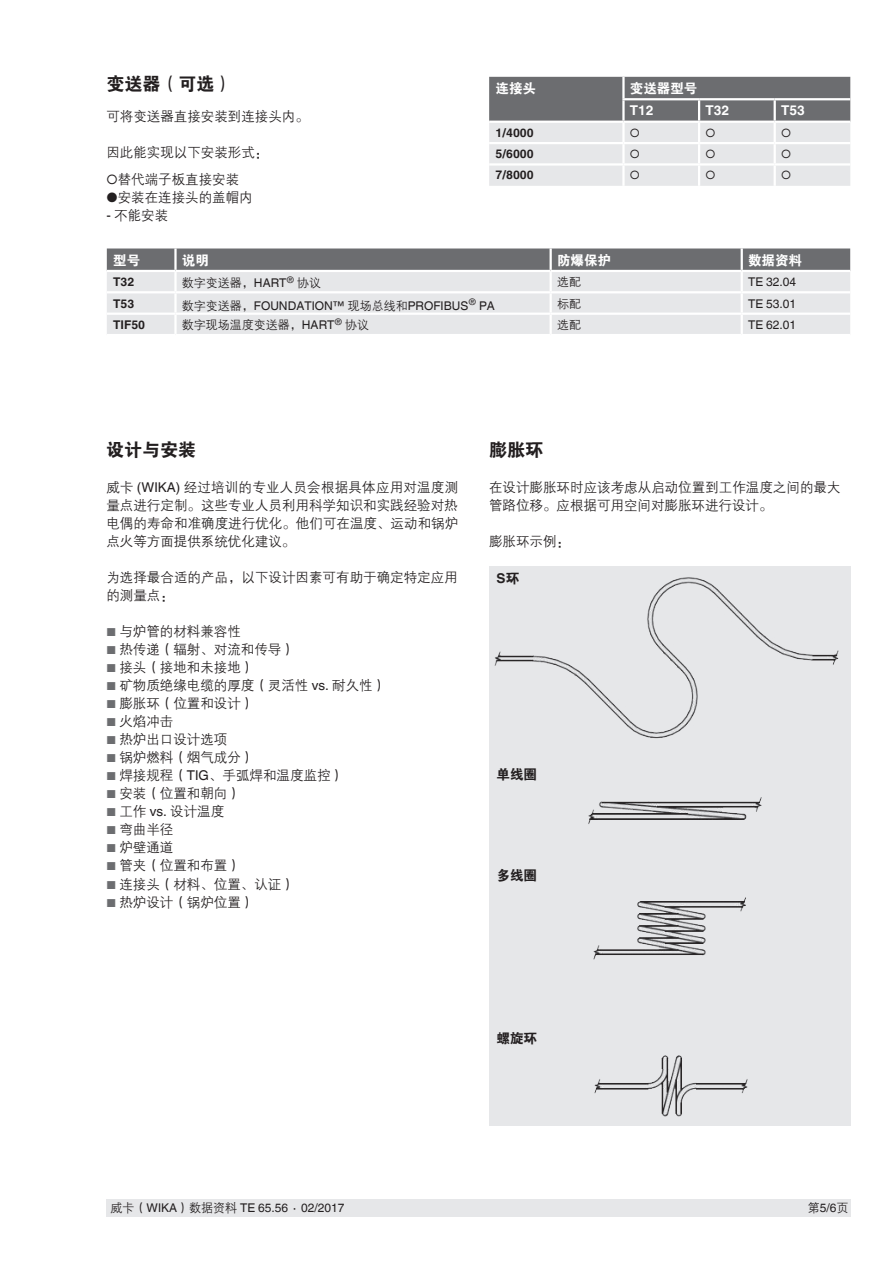
<style>
.page{position:relative;width:893px;height:1263px;background:#fff}
.page>*{position:absolute;margin:0;border:0;box-sizing:border-box;transform-origin:0 0}
.t1{font:18px "FZDHTJW GB1 0";color:#231f20}
.t2{font:13.5px/18px "FZZDXJW GB1 0";color:#231f20}
.t3{font:13.5px "FZDHTJW GB1 0";color:#fff}
.t4{font:700 13.5px "Helvetica World";color:#fff}
.t5{font:13.5px "FZDHTJW GB1 0";color:#231f20}
.t6{font:700 13.5px "Helvetica World";color:#231f20}
.t7{font:12px "Helvetica World";color:#231f20}
.t8{font:12px "FZZDXJW GB1 0";color:#231f20}
.t9{font:700 12px "Helvetica World";color:#231f20}
.s1{font-family:"Helvetica World"}
.s2{font-family:"FZZDXJW GB1 0"}
.s3{font-family:"Helvetica World";font-size:11.55px;color:#6c6d70}
.s4{font-family:"FZDHTJW GB1 0";font-weight:400}
</style>
<div class="page">
<div style="left:106px;top:1199px;width:744px;height:17px;background:#e6e7e9"></div>
<div style="left:489px;top:566px;width:361px;height:560px;background:#e6e7e9"></div>
<svg style="left:489px;top:77px;width:361px;height:109px;background:#b6b7b9"></svg>
<hr style="left:489px;top:163px;width:134px;height:3px;background:#fff">
<hr style="left:623px;top:163px;width:76px;height:3px;background:#fff">
<hr style="left:622px;top:166px;width:3px;height:20px;background:#fff">
<hr style="left:699px;top:163px;width:76px;height:3px;background:#fff">
<hr style="left:698px;top:166px;width:2px;height:20px;background:#fff">
<hr style="left:775px;top:163px;width:75px;height:3px;background:#fff">
<hr style="left:774px;top:166px;width:2px;height:20px;background:#fff">
<hr style="left:489px;top:121px;width:134px;height:2px;background:#fff">
<hr style="left:623px;top:121px;width:76px;height:2px;background:#fff">
<hr style="left:699px;top:121px;width:76px;height:2px;background:#fff">
<hr style="left:775px;top:121px;width:75px;height:2px;background:#fff">
<img style="left:588px;top:797px;width:174px;height:27px">
<img style="left:494px;top:577px;width:345px;height:162px">
<img style="left:593px;top:897px;width:155px;height:220px">
<div style="left:107px;top:293px;width:743px;height:41px;background:#e6e7e9"></div>
<svg style="left:107px;top:248px;width:743px;height:43px;background:#a7a8ab"></svg>
<hr style="left:174px;top:293px;width:3px;height:20px;background:#fff">
<hr style="left:550px;top:293px;width:2px;height:20px;background:#fff">
<hr style="left:741px;top:293px;width:2px;height:20px;background:#fff">
<hr style="left:107px;top:313px;width:68px;height:2px;background:#fff">
<hr style="left:175px;top:313px;width:376px;height:2px;background:#fff">
<hr style="left:174px;top:315px;width:3px;height:19px;background:#fff">
<hr style="left:551px;top:313px;width:191px;height:2px;background:#fff">
<svg style="left:550px;top:315px;width:2px;height:19px"></svg>
<hr style="left:742px;top:313px;width:108px;height:2px;background:#fff">
<svg style="left:741px;top:315px;width:2px;height:19px"></svg>
<hr style="left:107px;top:270px;width:68px;height:2px;background:#fff">
<hr style="left:175px;top:270px;width:376px;height:2px;background:#fff">
<hr style="left:551px;top:270px;width:191px;height:2px;background:#fff">
<hr style="left:742px;top:270px;width:108px;height:2px;background:#fff">
<h1 class="t1" style="left:106px;top:74px;width:127px">变送器（可选）</h1>
<p class="t3" style="left:495px;top:81px;width:42px">连接头</p>
<p class="t3" style="left:630px;top:81px;width:69px">变送器型号</p>
<p class="t4" style="left:630px;top:103px;width:25px">T12</p>
<p class="t4" style="left:705px;top:103px;width:25px">T32</p>
<p class="t4" style="left:781px;top:103px;width:25px">T53</p>
<p class="t9" style="left:495px;top:126px;width:40px">1/4000</p>
<p class="t7" style="left:630px;top:126px;width:12px">○</p>
<p class="t7" style="left:705px;top:126px;width:12px">○</p>
<p class="t7" style="left:781px;top:126px;width:12px">○</p>
<p class="t9" style="left:495px;top:147px;width:40px">5/6000</p>
<p class="t7" style="left:630px;top:147px;width:12px">○</p>
<p class="t7" style="left:705px;top:147px;width:12px">○</p>
<p class="t7" style="left:781px;top:147px;width:12px">○</p>
<p class="t9" style="left:495px;top:168px;width:40px">7/8000</p>
<p class="t7" style="left:630px;top:168px;width:12px">○</p>
<p class="t7" style="left:705px;top:168px;width:12px">○</p>
<p class="t7" style="left:781px;top:168px;width:12px">○</p>
<p class="t2" style="left:106px;top:108px;width:204px">可将变送器直接安装到连接头内。</p>
<p class="t2" style="left:106px;top:144px;width:163px">因此能实现以下安装形式：</p>
<p class="t2" style="left:106px;top:171px;width:134px"><span class="s1">○</span>替代端子板直接安装</p>
<p class="t2" style="left:106px;top:189px;width:148px"><span class="s1">●</span>安装在连接头的盖帽内</p>
<p class="t2" style="left:106px;top:207px;width:63px"><span class="s1">-</span> 不能安装</p>
<p class="t3" style="left:113px;top:252px;width:28px">型号</p>
<p class="t3" style="left:182px;top:252px;width:28px">说明</p>
<p class="t3" style="left:557px;top:252px;width:55px">防爆保护</p>
<p class="t3" style="left:748px;top:252px;width:55px">数据资料</p>
<p class="t8" style="left:557px;top:297px;width:25px">标配</p>
<p class="t8" style="left:182px;top:277px;width:141px">数字变送器，<span class="s1">HART</span><sup>®</sup> 协议</p>
<p class="t8" style="left:182px;top:319px;width:189px">数字现场温度变送器，<span class="s1">HART</span><sup>®</sup> 协议</p>
<p class="t9" style="left:113px;top:275px;width:23px">T32</p>
<p class="t8" style="left:557px;top:276px;width:25px">选配</p>
<p class="t7" style="left:748px;top:275px;width:50px">TE 32.04</p>
<p class="t9" style="left:113px;top:297px;width:23px">T53</p>
<p class="t7" style="left:748px;top:297px;width:50px">TE 53.01</p>
<p class="t9" style="left:113px;top:318px;width:34px">TIF50</p>
<p class="t8" style="left:557px;top:319px;width:25px">选配</p>
<p class="t7" style="left:748px;top:318px;width:50px">TE 62.01</p>
<p class="t7" style="left:182px;top:298px;width:314px"><span class="s2">数字变送器，</span>FOUNDATION™ <span class="s2">现场总线和</span>PROFIBUS<sup>®</sup> PA</p>
<h1 class="t1" style="left:106px;top:440px;width:91px">设计与安装</h1>
<p class="t2" style="left:106px;top:479px;width:353px;text-align:justify">威卡 <span class="s1">(WIKA)</span> 经过培训的专业人员会根据具体应用对温度测量点进行定制。这些专业人员利用科学知识和实践经验对热电偶的寿命和准确度进行优化。他们可在温度、运动和锅炉点火等方面提供系统优化建议。</p>
<p class="t2" style="left:106px;top:569px;width:353px">为选择最合适的产品，以下设计因素可有助于确定特定应用的测量点：</p>
<p class="t2" style="left:106px;top:623px;width:136px"><span class="s3">■</span> 与炉管的材料兼容性</p>
<p class="t2" style="left:106px;top:641px;width:190px"><span class="s3">■</span> 热传递（辐射、对流和传导）</p>
<p class="t2" style="left:106px;top:659px;width:149px"><span class="s3">■</span> 接头（接地和未接地）</p>
<p class="t2" style="left:106px;top:677px;width:281px"><span class="s3">■</span> 矿物质绝缘电缆的厚度（灵活性 <span class="s1">vs.</span> 耐久性）</p>
<p class="t2" style="left:106px;top:695px;width:149px"><span class="s3">■</span> 膨胀环（位置和设计）</p>
<p class="t2" style="left:106px;top:713px;width:68px"><span class="s3">■</span> 火焰冲击</p>
<p class="t2" style="left:106px;top:731px;width:122px"><span class="s3">■</span> 热炉出口设计选项</p>
<p class="t2" style="left:106px;top:749px;width:149px"><span class="s3">■</span> 锅炉燃料（烟气成分）</p>
<p class="t2" style="left:106px;top:767px;width:239px"><span class="s3">■</span> 焊接规程（<span class="s1">TIG</span>、手弧焊和温度监控）</p>
<p class="t2" style="left:106px;top:785px;width:136px"><span class="s3">■</span> 安装（位置和朝向）</p>
<p class="t2" style="left:106px;top:803px;width:119px"><span class="s3">■</span> 工作 <span class="s1">vs.</span> 设计温度</p>
<p class="t2" style="left:106px;top:821px;width:68px"><span class="s3">■</span> 弯曲半径</p>
<p class="t2" style="left:106px;top:839px;width:68px"><span class="s3">■</span> 炉壁通道</p>
<p class="t2" style="left:106px;top:857px;width:136px"><span class="s3">■</span> 管夹（位置和布置）</p>
<p class="t2" style="left:106px;top:875px;width:190px"><span class="s3">■</span> 连接头（材料、位置、认证）</p>
<p class="t2" style="left:106px;top:893px;width:149px"><span class="s3">■</span> 热炉设计（锅炉位置）</p>
<h1 class="t1" style="left:489px;top:440px;width:55px">膨胀环</h1>
<p class="t2" style="left:489px;top:479px;width:353px">在设计膨胀环时应该考虑从启动位置到工作温度之间的最大管路位移。应根据可用空间对膨胀环进行设计。</p>
<p class="t2" style="left:489px;top:533px;width:82px">膨胀环示例：</p>
<p class="t6" style="left:497px;top:570px;width:24px">S<span class="s4">环</span></p>
<p class="t5" style="left:497px;top:766px;width:42px">单线圈</p>
<p class="t5" style="left:497px;top:868px;width:42px">多线圈</p>
<p class="t5" style="left:497px;top:1030px;width:42px">螺旋环</p>
<p class="t7" style="left:111px;top:1201px;width:235px"><span class="s2">威卡（</span>WIKA<span class="s2">）数据资料</span> TE 65.56 ∙ 02/2017</p>
<p class="t7" style="left:808px;top:1201px;width:42px"><span class="s2">第</span>5/6<span class="s2">页</span></p>
</div>
